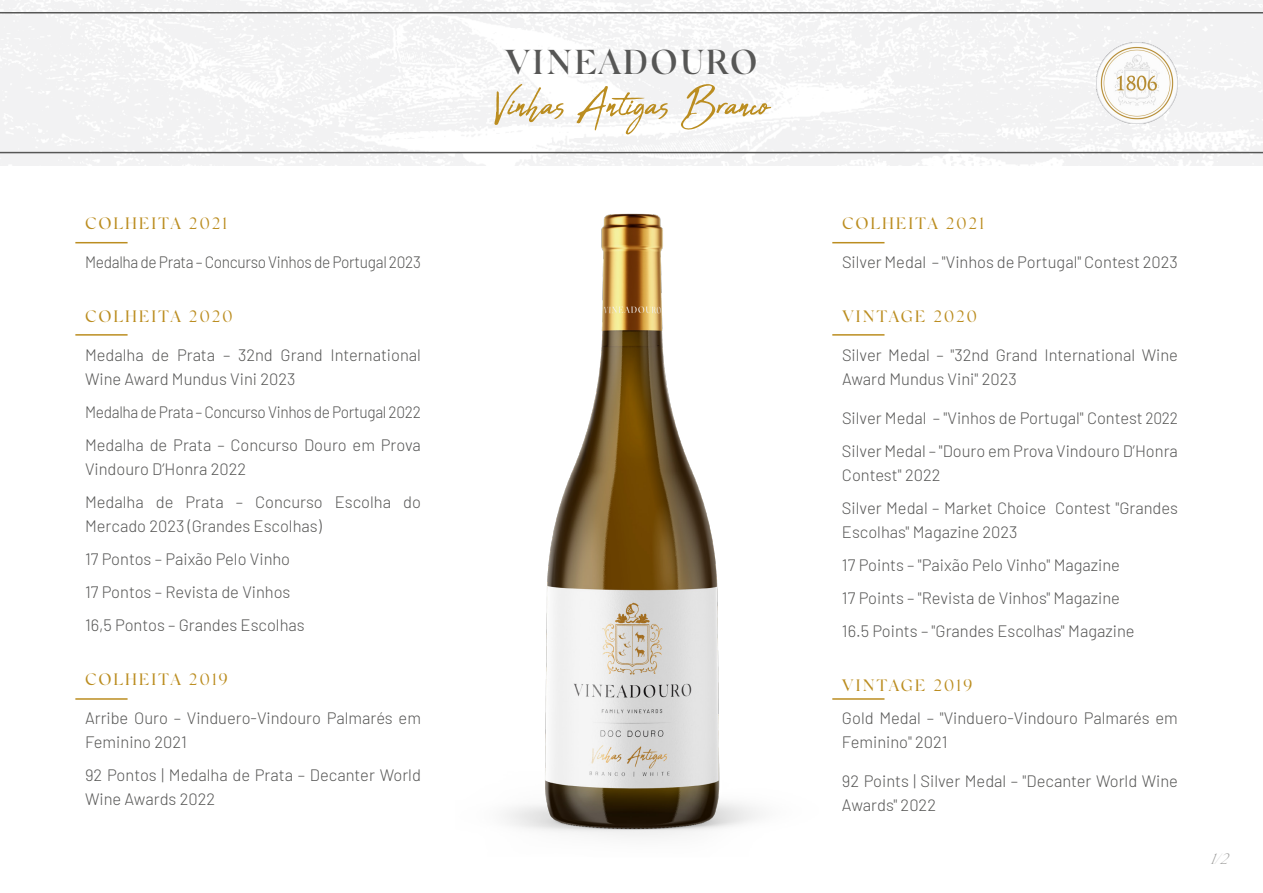
<style>
.page{position:relative;width:1263px;height:893px;background:#fff}
.page>*{position:absolute;margin:0;border:0;box-sizing:border-box;transform-origin:0 0}
.t1{font:52.5px "Abuget";color:#bb8d20}
.t2{font:500 34.5px "Silk Serif";letter-spacing:.05em;color:#575756}
.t3{font:300 16.5px/33px "Barlow";color:#575756}
.t4{font:300 16.5px/33px "Barlow";letter-spacing:-.02em;color:#575756;scale:.94 1}
.t5{font:16.5px "Silk Serif";letter-spacing:.1em;color:#bb8d20}
.t6{font:italic 200 15px "Silk Serif";color:#9d9d9c}
</style>
<div class="page">
<img style="left:505px;top:213px;width:380px;height:624px">
<hr style="left:0;top:12px;width:1263px;height:2px;background:#575756">
<hr style="left:0;top:152px;width:1263px;height:1px;background:#575756">
<hr style="left:75px;top:242px;width:53px;height:1px;background:#bb8d20">
<hr style="left:832px;top:242px;width:52px;height:1px;background:#bb8d20">
<hr style="left:75px;top:334px;width:53px;height:2px;background:#bb8d20">
<hr style="left:75px;top:698px;width:53px;height:2px;background:#bb8d20">
<hr style="left:832px;top:334px;width:52px;height:2px;background:#bb8d20">
<hr style="left:832px;top:698px;width:52px;height:2px;background:#bb8d20">
<img style="left:1096px;top:42px;width:81px;height:82px">
<p class="t5" style="left:85px;top:214px;width:144px">COLHEITA 2021</p>
<p class="t4" style="left:85px;top:244px;width:359px">Medalha de Prata – Concurso Vinhos de Portugal 2023</p>
<p class="t5" style="left:85px;top:307px;width:149px">COLHEITA 2020</p>
<p class="t3" style="left:85px;top:342px;width:337px;line-height:24px">Medalha de Prata – 32nd Grand International<br>Wine Award Mundus Vini 2023</p>
<p class="t4" style="left:85px;top:394px;width:359px">Medalha de Prata – Concurso Vinhos de Portugal 2022<br>Medalha de Prata – Concurso Douro em Prova</p>
<p class="t3" style="left:85px;top:451px;width:337px">Vindouro D’Honra 2022<br>Medalha de Prata – Concurso Escolha do</p>
<p class="t3" style="left:85px;top:508px;width:238px">Mercado 2023 (Grandes Escolhas)<br>17 Pontos – Paixão Pelo Vinho<br>17 Pontos – Revista de Vinhos<br>16,5 Pontos – Grandes Escolhas</p>
<p class="t5" style="left:85px;top:670px;width:144px">COLHEITA 2019</p>
<p class="t3" style="left:85px;top:705px;width:337px;line-height:24px">Arribe Ouro – Vinduero-Vindouro Palmarés em<br>Feminino 2021</p>
<p class="t3" style="left:85px;top:762px;width:337px;line-height:24px">92 Pontos | Medalha de Prata – Decanter World<br>Wine Awards 2022</p>
<h2 class="t2" style="left:505px;top:42px;width:254px">VINEADOURO</h2>
<h1 class="t1" style="left:494px;top:75px;width:277px">Vinhas Antigas Branco</h1>
<p class="t5" style="left:842px;top:214px;width:144px">COLHEITA 2021</p>
<p class="t3" style="left:842px;top:244px;width:337px">Silver Medal – "Vinhos de Portugal" Contest 2023</p>
<p class="t5" style="left:842px;top:307px;width:137px">VINTAGE 2020</p>
<p class="t3" style="left:842px;top:342px;width:337px;line-height:24px">Silver Medal – "32nd Grand International Wine<br>Award Mundus Vini" 2023</p>
<p class="t3" style="left:842px;top:401px;width:337px">Silver Medal – "Vinhos de Portugal" Contest 2022<br>Silver Medal – "Douro em Prova Vindouro D’Honra</p>
<p class="t3" style="left:842px;top:457px;width:337px">Contest" 2022<br>Silver Medal – Market Choice Contest "Grandes</p>
<p class="t3" style="left:842px;top:514px;width:294px">Escolhas" Magazine 2023<br>17 Points – "Paixão Pelo Vinho" Magazine 17 Points – "Revista de Vinhos" Magazine 16.5 Points – "Grandes Escolhas" Magazine</p>
<p class="t5" style="left:842px;top:676px;width:132px">VINTAGE 2019</p>
<p class="t3" style="left:842px;top:705px;width:337px;line-height:24px">Gold Medal – "Vinduero-Vindouro Palmarés em<br>Feminino" 2021</p>
<p class="t3" style="left:842px;top:768px;width:337px;line-height:24px">92 Points | Silver Medal – "Decanter World Wine<br>Awards" 2022</p>
<p class="t6" style="left:1211px;top:851px;width:19px">1/2</p>
</div>
